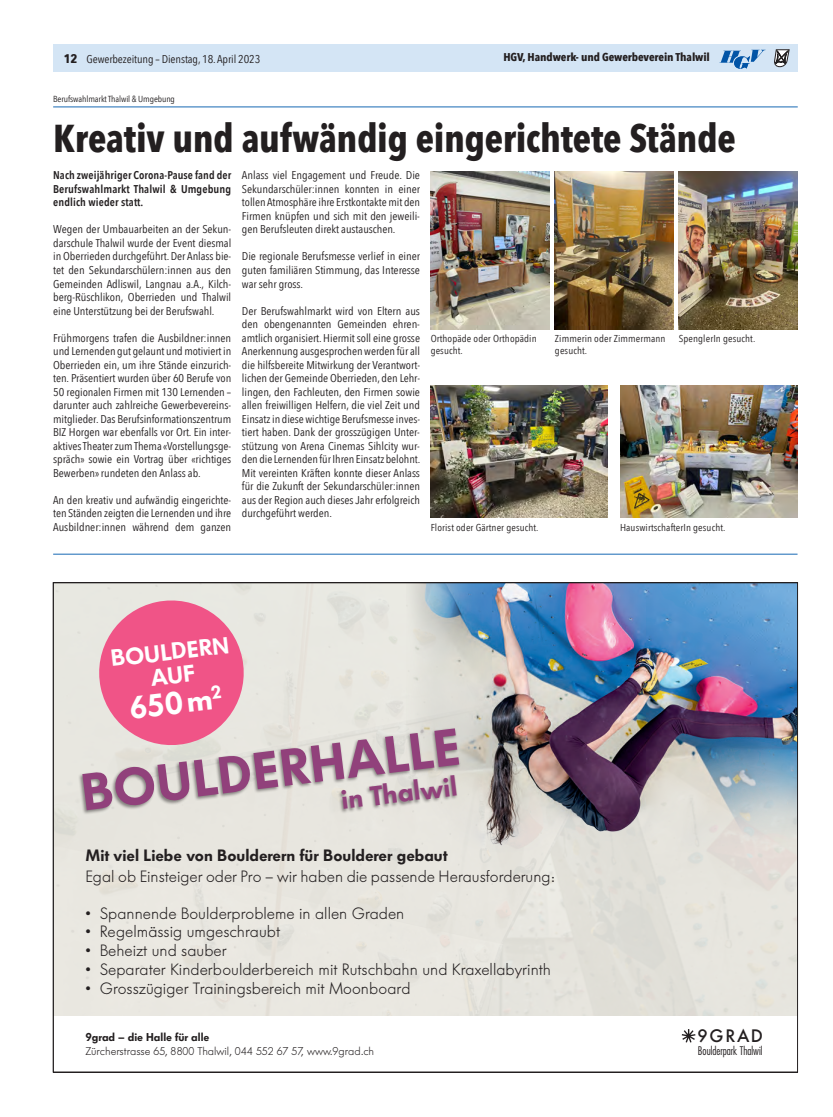
<style>
.page{position:relative;width:833px;height:1117px;background:#fff}
.page>*{position:absolute;margin:0;border:0;box-sizing:border-box;transform-origin:0 0}
.t1{font:600 51.5px "Futura BQ";color:#91417b}
.t2{font:700 38.75px "Avenir Next Condensed";letter-spacing:-.005em;color:#231f20}
.t3{font:600 31.25px "Futura BQ";color:#fff}
.t4{font:600 27.38px "Futura BQ";color:#91417b}
.t5{font:600 23.12px/24.2px "Futura BQ";color:#fff;text-align:center}
.t6{font:500 16.75px "Futura";letter-spacing:.1em;color:#231f20}
.t7{font:300 16.25px "Futura BQ";color:#231f20}
.t8{font:600 16.25px "Futura BQ";color:#231f20}
.t9{font:300 condensed 11.5px "Futura";color:#231f20}
.t10{font:11.25px/13.5px "Avenir Next Condensed";letter-spacing:-.005em;color:#231f20;text-align:justify;scale:1.07 1}
.t11{font:11.25px/13.5px "Avenir Next Condensed";letter-spacing:-.005em;color:#231f20;text-align:justify;scale:1.06 1}
.t12{font:600 11.25px/13.5px "Avenir Next Condensed";letter-spacing:.01em;color:#231f20;text-align:justify}
.t13{font:300 11.25px "Futura BQ";color:#231f20}
.t14{font:700 11.25px "Avenir Next Condensed";letter-spacing:-.01em;color:#231f20;scale:1.06 1}
.t15{font:600 11.25px "Futura BQ";color:#231f20}
.t16{font:10px/12px "Avenir Next Condensed";letter-spacing:.01em;color:#231f20;scale:1.06 1}
.t17{font:8.75px "Avenir Next Condensed";letter-spacing:-.01em;color:#231f20;scale:1.06 1}
.s1{font-weight:700;font-size:12.5px}
</style>
<div class="page">
<div style="left:53px;top:44px;width:744px;height:27px;background:#d4e5f5"></div>
<svg style="left:774px;top:50px;width:15px;height:18px"></svg>
<svg style="left:719px;top:50px;width:46px;height:19px"></svg>
<svg style="left:55px;top:584px;width:740px;height:459px;background:#cacbce"></svg>
<hr style="left:53px;top:107px;width:744px;height:1px;background:#1768b4">
<img style="left:555px;top:171px;width:118px;height:158px">
<img style="left:431px;top:385px;width:176px;height:133px">
<img style="left:621px;top:385px;width:176px;height:133px">
<img style="left:431px;top:171px;width:118px;height:159px">
<img style="left:679px;top:171px;width:118px;height:159px">
<hr style="left:53px;top:554px;width:744px;height:1px;background:#1768b4">
<svg style="left:92px;top:593px;width:158px;height:158px;background:#ec86a5"></svg>
<p class="t11" style="left:64px;top:51px;width:187px"><span class="s1">12</span> Gewerbezeitung – Dienstag, 18. April 2023</p>
<p class="t17" style="left:53px;top:91px;width:116px">Berufswahlmarkt Thalwil &amp; Umgebung</p>
<p class="t14" style="left:503px;top:50px;width:196px">HGV, Handwerk- und Gewerbeverein Thalwil</p>
<h2 class="t2" style="left:53px;top:115px;width:684px">Kreativ und aufwändig eingerichtete Stände</h2>
<p class="t12" style="left:53px;top:168px;width:180px">Nach zweijähriger Corona-Pause fand der Berufswahlmarkt Thalwil &amp; Umgebung endlich wieder statt.</p>
<p class="t10" style="left:53px;top:222px;width:168px">Wegen der Umbauarbeiten an der Sekun&shy;darschule Thalwil wurde der Event diesmal in Oberrieden durchgeführt. Der Anlass bie&shy;tet den Sekundarschülern:innen aus den Gemeinden Adliswil, Langnau a.A., Kilch&shy;berg-Rüschlikon, Oberrieden und Thalwil eine Unterstützung bei der Berufswahl.</p>
<p class="t10" style="left:53px;top:330px;width:168px">Frühmorgens trafen die Ausbildner:innen und Lernenden gut gelaunt und motiviert in Oberrieden ein, um ihre Stände einzurich&shy;ten. Präsentiert wurden über 60 Berufe von 50 regionalen Firmen mit 130 Lernenden – darunter auch zahlreiche Gewerbevereins&shy;mitglieder. Das Berufsinformationszentrum BIZ Horgen war ebenfalls vor Ort. Ein inter&shy;aktives Theater zum Thema «Vorstellungsge&shy;spräch» sowie ein Vortrag über «richtiges Bewerben» rundeten den Anlass ab.</p>
<p class="t11" style="left:53px;top:492px;width:169px">An den kreativ und aufwändig eingerichte&shy;ten Ständen zeigten die Lernenden und ihre Ausbildner:innen während dem ganzen</p>
<p class="t10" style="left:242px;top:168px;width:168px">Anlass viel Engagement und Freude. Die Sekundarschüler:innen konnten in einer tollen Atmosphäre ihre Erstkontakte mit den Firmen knüpfen und sich mit den jeweili&shy;gen Berufsleuten direkt austauschen.</p>
<p class="t10" style="left:242px;top:249px;width:168px">Die regionale Berufsmesse verlief in einer guten familiären Stimmung, das Interesse war sehr gross.</p>
<p class="t10" style="left:242px;top:303px;width:168px">Der Berufswahlmarkt wird von Eltern aus den obengenannten Gemeinden ehren&shy;amtlich organisiert. Hiermit soll eine grosse Anerkennung ausgesprochen werden für all die hilfsbereite Mitwirkung der Verantwort&shy;lichen der Gemeinde Oberrieden, den Lehr&shy;lingen, den Fachleuten, den Firmen sowie allen freiwilligen Helfern, die viel Zeit und Einsatz in diese wichtige Berufsmesse inves&shy;tiert haben. Dank der grosszügigen Unter&shy;stützung von Arena Cinemas Sihlcity wur&shy;den die Lernenden für Ihren Einsatz belohnt.<br>Mit vereinten Kräften konnte dieser Anlass für die Zukunft der Sekundarschüler:innen aus der Region auch dieses Jahr erfolgreich durchgeführt werden.</p>
<p class="t16" style="left:431px;top:331px;width:102px">Orthopäde oder Orthopädin</p>
<p class="t16" style="left:679px;top:331px;width:74px">SpenglerIn gesucht.</p>
<p class="t16" style="left:431px;top:343px;width:32px">gesucht.</p>
<p class="t16" style="left:555px;top:331px;width:106px">Zimmerin oder Zimmermann gesucht.</p>
<p class="t16" style="left:431px;top:520px;width:103px">Florist oder Gärtner gesucht.</p>
<p class="t16" style="left:620px;top:520px;width:101px">HauswirtschafterIn gesucht.</p>
<h3 class="t5" style="left:110px;top:646px;width:120px;rotate:-6deg">BOULDERN<br>AUF</h3>
<h3 class="t3" style="left:127px;top:690px;width:85px;rotate:-7deg">650m</h3>
<h1 class="t1" style="left:78px;top:762px;width:382px;rotate:-7deg">BOULDERHALLE</h1>
<h3 class="t4" style="left:339px;top:783px;width:118px;rotate:-7deg">in Thalwil</h3>
<h3 class="t8" style="left:85px;top:845px;width:363px">Mit viel Liebe von Boulderern für Boulderer gebaut</h3>
<h3 class="t7" style="left:85px;top:866px;width:471px">Egal ob Einsteiger oder Pro – wir haben die passende Herausforderung:</h3>
<h3 class="t7" style="left:85px;top:903px;width:320px">• Spannende Boulderprobleme in allen Graden</h3>
<h3 class="t7" style="left:85px;top:922px;width:196px">• Regelmässig umgeschraubt</h3>
<h3 class="t7" style="left:85px;top:940px;width:142px">• Beheizt und sauber</h3>
<h3 class="t7" style="left:85px;top:959px;width:467px">• Separater Kinderboulderbereich mit Rutschbahn und Kraxellabyrinth</h3>
<h3 class="t7" style="left:85px;top:978px;width:326px">• Grosszügiger Trainingsbereich mit Moonboard</h3>
<p class="t15" style="left:85px;top:1030px;width:125px">9grad – die Halle für alle</p>
<p class="t13" style="left:85px;top:1044px;width:290px">Zürcherstrasse 65, 8800 Thalwil, 044 552 67 57, www.9grad.ch</p>
<h3 class="t6" style="left:697px;top:1024px;width:67px">9GRAD</h3>
<p class="t9" style="left:698px;top:1043px;width:66px">Boulderpark Thalwil</p>
</div>
